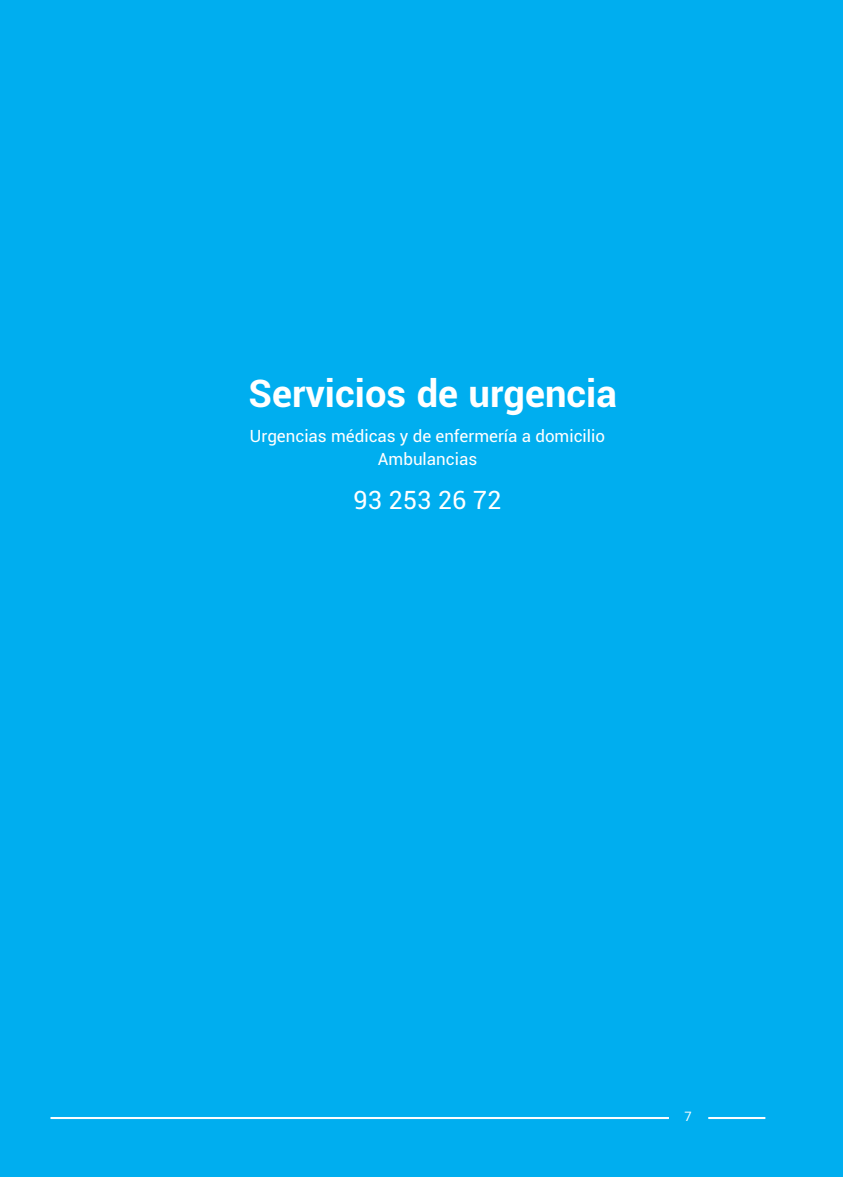
<style>
.page{position:relative;width:843px;height:1177px;background:#00aeef}
.page>*{position:absolute;margin:0;border:0;box-sizing:border-box;transform-origin:0 0}
.t1{font:700 38.2px "Roboto";color:#fff}
.t2{font:25.4px "Roboto";color:#fff}
.t3{font:17px/23.4px "Roboto";color:#fff;text-align:center}
.t4{font:13px "Roboto";color:#fbfdfe}
</style>
<div class="page">
<h1 class="t1" style="left:248px;top:377px;width:370px">Servicios de urgencia</h1>
<p class="t3" style="left:250px;top:425px;width:357px">Urgencias médicas y de enfermería a domicilio<br>Ambulancias</p>
<h2 class="t2" style="left:354px;top:490px;width:149px">93 253 26 72</h2>
<p class="t4" style="left:684px;top:1107px;width:9px">7</p>
</div>
